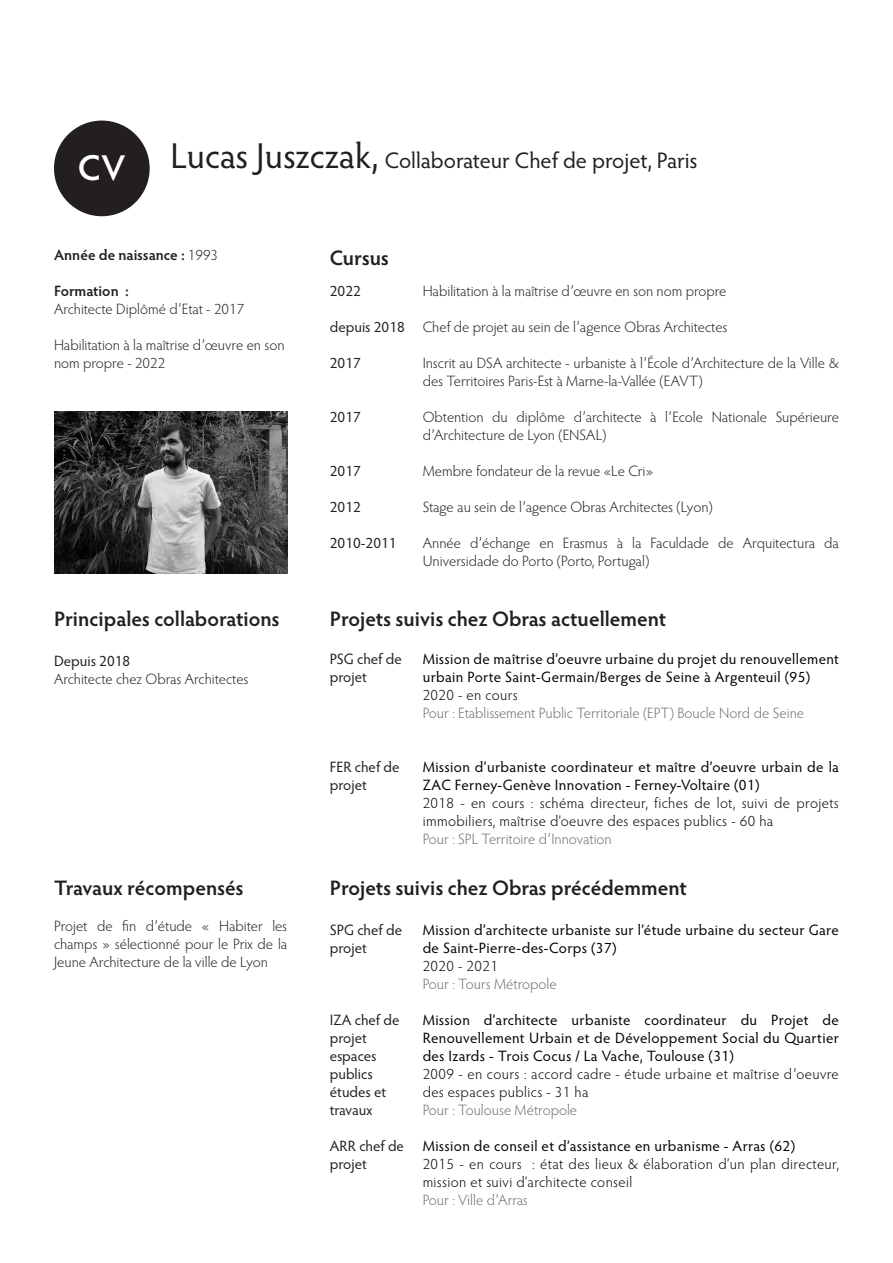
<style>
.page{position:relative;width:893px;height:1263px;background:#fff}
.page>*{position:absolute;margin:0;border:0;box-sizing:border-box;transform-origin:0 0}
.Texte_blanc_pour_bul{font:600 36px "Hypatia Sans Pro";color:#fff}
.Niv_3{font:22.5px "Hypatia Sans Pro";letter-spacing:-.005em;color:#231f20}
.Niv_1{font:600 21px "Hypatia Sans Pro";color:#231f20}
.Niv_1-2{font:300 15px/18px "Hypatia Sans Pro";color:#231f20}
.t1{font:15px/18px "Hypatia Sans Pro";letter-spacing:.02em;color:#000}
.Titre3{font:300 15px/18px "Hypatia Sans Pro";letter-spacing:.025em;color:#000}
.t2{font:300 15px "Hypatia Sans Pro";color:#6c6d70}
.Niv_1-3{font:15px/18px "Hypatia Sans Pro";color:#231f20}
.Niv_2{font:300 15px/18px "Hypatia Sans Pro";color:#231f20}
.t3{font:600 15px "Hypatia Sans Pro";color:#231f20}
.Niv_2-2{font:15px "Hypatia Sans Pro";color:#231f20}
.s1{font-size:36px}
.s2{font-weight:300}
</style>
<div class="page">
<div style="left:54px;top:121px;width:96px;height:95px;background:#231f20;border-radius:50%"></div>
<img style="left:54px;top:411px;width:233px;height:162px">
<p class="Texte_blanc_pour_bul" style="left:78px;top:143px;width:49px">CV</p>
<p class="Niv_3" style="left:171px;top:145px;width:528px"><span class="s1">Lucas Juszczak,</span> Collaborateur Chef de projet, Paris</p>
<p class="t3" style="left:54px;top:245px;width:166px">Année de naissance : <span class="s2">1993</span></p>
<p class="t3" style="left:54px;top:281px;width:76px">Formation :</p>
<p class="Niv_2" style="left:54px;top:300px;width:192px">Architecte Diplômé d’Etat - 2017</p>
<p class="Niv_2" style="left:54px;top:336px;width:232px">Habilitation à la maîtrise d’œuvre en son nom propre - 2022</p>
<p class="Niv_1" style="left:54px;top:604px;width:227px">Principales collaborations</p>
<p class="Niv_1-3" style="left:54px;top:651px;width:78px">Depuis 2018</p>
<p class="Niv_1-2" style="left:54px;top:669px;width:196px">Architecte chez Obras Architectes</p>
<p class="Niv_1" style="left:330px;top:243px;width:61px">Cursus</p>
<p class="Niv_1-3" style="left:330px;top:282px;width:33px">2022</p>
<p class="Niv_1-3" style="left:330px;top:318px;width:77px">depuis 2018</p>
<p class="Niv_2-2" style="left:330px;top:353px;width:33px">2017</p>
<p class="Niv_2-2" style="left:330px;top:407px;width:33px">2017</p>
<p class="Niv_2-2" style="left:330px;top:461px;width:33px">2017</p>
<p class="Niv_2-2" style="left:330px;top:497px;width:33px">2012</p>
<p class="Niv_2-2" style="left:330px;top:533px;width:68px">2010-2011</p>
<p class="Niv_1-2" style="left:423px;top:282px;width:305px">Habilitation à la maîtrise d’œuvre en son nom propre</p>
<p class="Niv_1-2" style="left:423px;top:318px;width:306px">Chef de projet au sein de l’agence Obras Architectes</p>
<p class="Niv_1-2" style="left:423px;top:354px;width:418px">Inscrit au DSA architecte - urbaniste à l’École d’Architecture de la Ville &amp; des Territoires Paris-Est à Marne-la-Vallée (EAVT)</p>
<p class="Niv_1-2" style="left:423px;top:408px;width:418px">Obtention du diplôme d’architecte à l’Ecole Nationale Supérieure d’Architecture de Lyon (ENSAL)</p>
<p class="Niv_1-2" style="left:423px;top:462px;width:232px">Membre fondateur de la revue «Le Cri»</p>
<p class="Niv_1-2" style="left:423px;top:498px;width:291px">Stage au sein de l’agence Obras Architectes (Lyon)</p>
<p class="Niv_1-2" style="left:423px;top:534px;width:418px">Année d’échange en Erasmus à la Faculdade de Arquitectura da<br>Universidade do Porto (Porto, Portugal)</p>
<p class="Niv_1" style="left:330px;top:604px;width:338px">Projets suivis chez Obras actuellement</p>
<p class="Niv_1-3" style="left:330px;top:649px;width:74px">PSG chef de projet</p>
<p class="Niv_1-3" style="left:330px;top:757px;width:71px">FER chef de projet</p>
<p class="t1" style="left:423px;top:649px;width:418px">Mission de maîtrise d’oeuvre urbaine du projet du renouvellement urbain Porte Saint-Germain/Berges de Seine à Argenteuil (95)</p>
<p class="Titre3" style="left:423px;top:685px;width:97px">2020 - en cours</p>
<p class="t2" style="left:423px;top:703px;width:383px">Pour : Etablissement Public Territoriale (EPT) Boucle Nord de Seine</p>
<p class="t1" style="left:423px;top:757px;width:418px">Mission d’urbaniste coordinateur et maître d’oeuvre urbain de la<br>ZAC Ferney-Genève Innovation - Ferney-Voltaire (01)</p>
<p class="Titre3" style="left:423px;top:793px;width:418px">2018 - en cours : schéma directeur, fiches de lot, suivi de projets immobiliers, maîtrise d’oeuvre des espaces publics - 60 ha</p>
<p class="t2" style="left:423px;top:829px;width:191px">Pour : SPL Territoire d’Innovation</p>
<p class="Niv_1" style="left:54px;top:873px;width:191px">Travaux récompensés</p>
<p class="Niv_1" style="left:330px;top:873px;width:359px">Projets suivis chez Obras précédemment</p>
<p class="Niv_1-2" style="left:54px;top:916px;width:235px;text-align:justify">Projet de fin d’étude « Habiter les champs » sélectionné pour le Prix de la Jeune Architecture de la ville de Lyon</p>
<p class="t1" style="left:423px;top:921px;width:418px">Mission d’architecte urbaniste sur l’étude urbaine du secteur Gare de Saint-Pierre-des-Corps (37)</p>
<p class="Niv_1-3" style="left:330px;top:921px;width:74px">SPG chef de projet</p>
<p class="Titre3" style="left:423px;top:957px;width:77px">2020 - 2021</p>
<p class="t2" style="left:423px;top:974px;width:135px">Pour : Tours Métropole</p>
<p class="t1" style="left:423px;top:1011px;width:418px;text-align:justify">Mission d’architecte urbaniste coordinateur du Projet de Renouvellement Urbain et de Développement Social du Quartier des Izards - Trois Cocus / La Vache, Toulouse (31)</p>
<p class="Titre3" style="left:423px;top:1065px;width:418px">2009 - en cours : accord cadre - étude urbaine et maîtrise d’oeuvre des espaces publics - 31 ha</p>
<p class="t2" style="left:423px;top:1100px;width:156px">Pour : Toulouse Métropole</p>
<p class="t1" style="left:423px;top:1137px;width:374px">Mission de conseil et d’assistance en urbanisme - Arras (62)</p>
<p class="Titre3" style="left:423px;top:1155px;width:418px">2015 - en cours : état des lieux &amp; élaboration d’un plan directeur, mission et suivi d’architecte conseil</p>
<p class="t2" style="left:423px;top:1190px;width:107px">Pour : Ville d’Arras</p>
<p class="Niv_1-3" style="left:330px;top:1011px;width:71px">IZA chef de projet</p>
<p class="Niv_1-3" style="left:330px;top:1047px;width:48px">espaces</p>
<p class="Niv_1-3" style="left:330px;top:1065px;width:58px">publics études et travaux</p>
<p class="Niv_1-3" style="left:330px;top:1137px;width:76px">ARR chef de projet</p>
</div>
